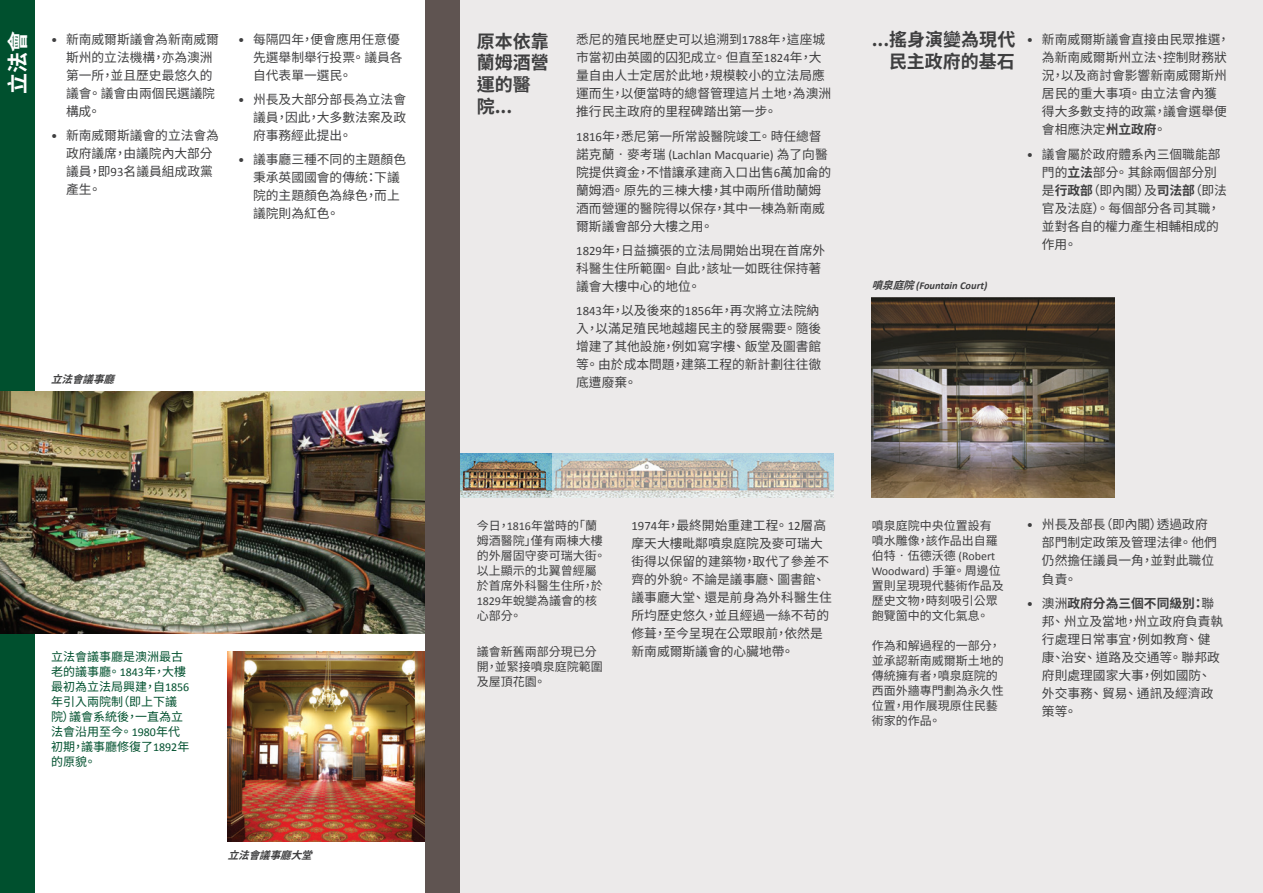
<style>
.page{position:relative;width:1263px;height:893px;background:#fff}
.page>*{position:absolute;margin:0;border:0;box-sizing:border-box;transform-origin:0 0}
.t1{font:700 21px "Noto Sans CJ Ktc";color:#fff}
.t2{font:700 18px/21.6px "Noto Sans CJ Ktc";color:#3e3e3f}
.Bullets_Body{font:12.75px/18px "Noto Sans CJ Ktc";color:#3e3e3f}
.Body{font:12.75px/18px "Noto Sans CJ Ktc";color:#3e3e3f}
.Pullout{font:12px/15px "Noto Sans CJ Ktc";color:#3e3e3f}
.Pullout-2{font:12px/15px "Noto Sans CJ Ktc";color:#00502e}
.t3{font:italic 700 10.5px "Calibri";color:#3e3e3f}
.t4{font:italic 700 10.5px "Noto Sans CJ Ktc";color:#3e3e3f}
.s1{font-family:"Calibri"}
.s2{font-weight:700}
.s3{font-family:"Noto Sans CJ Ktc"}
</style>
<div class="page">
<div style="left:425px;top:0;width:838px;height:893px;background:#eceaea"></div>
<img style="left:228px;top:651px;width:197px;height:191px">
<img style="left:872px;top:297px;width:242px;height:201px">
<div style="left:0;top:0;width:35px;height:893px;background:#00502e"></div>
<img style="left:0;top:392px;width:425px;height:242px">
<div style="left:425px;top:0;width:35px;height:893px;background:#5f5451"></div>
<img style="left:460px;top:453px;width:91px;height:45px">
<svg style="left:551px;top:453px;width:282px;height:45px;background:#c3c4bd"></svg>
<p class="t1" style="left:6px;top:94px;width:64px;rotate:-90deg">立法會</p>
<p class="Bullets_Body" style="left:66px;top:30px;width:154px;text-indent:-15px"><span class="s1">•</span> 新南威爾斯議會為新南威爾斯州的立法機構，亦為澳洲第一所，並且歷史最悠久的議會。 議會由兩個民選議院構成。</p>
<p class="Bullets_Body" style="left:66px;top:126px;width:154px;text-indent:-15px"><span class="s1">•</span> 新南威爾斯議會的立法會為政府議席，由議院內大部分議員，即<span class="s1">93</span>名議員組成政黨產生。</p>
<p class="Bullets_Body" style="left:253px;top:30px;width:151px;text-indent:-15px"><span class="s1">•</span> 每隔四年，便會應用任意優先選舉制舉行投票。 議員各自代表單一選民。</p>
<p class="Bullets_Body" style="left:253px;top:90px;width:154px;text-align:justify;text-indent:-15px"><span class="s1">•</span> 州長及大部分部長為立法會議員，因此，大多數法案及政府事務經此提出。</p>
<p class="Bullets_Body" style="left:253px;top:151px;width:154px;text-indent:-15px"><span class="s1">•</span> 議事廳三種不同的主題顏色秉承英國國會的傳統：下議院的主題顏色為綠色，而上議院則為紅色。</p>
<p class="t4" style="left:51px;top:373px;width:73px">立法會議事廳</p>
<p class="Pullout-2" style="left:51px;top:649px;width:140px">立法會議事廳是澳洲最古老的議事廳。 <span class="s1">1843</span>年，大樓最初為立法局興建，自<span class="s1">1856</span>年引入兩院制（即上下議院）議會系統後，一直為立法會沿用至今。 <span class="s1">1980</span>年代初期，議事廳修復了<span class="s1">1892</span>年的原貌。</p>
<p class="t4" style="left:228px;top:849px;width:94px">立法會議事廳大堂</p>
<p class="t2" style="left:477px;top:31px;width:73px">原本依靠蘭姆酒營運的醫院...</p>
<p class="t2" style="left:872px;top:29px;width:145px;text-align:right">...搖身演變為現代民主政府的基石</p>
<p class="Bullets_Body" style="left:1042px;top:31px;width:190px;text-indent:-15px"><span class="s1">•</span> 新南威爾斯議會直接由民眾推選，為新南威爾斯州立法、控制財務狀況，以及商討會影響新南威爾斯州居民的重大事項。 由立法會內獲得大多數支持的政黨，議會選舉便會相應決定<span class="s2">州立政府</span>。</p>
<p class="Bullets_Body" style="left:1042px;top:145px;width:186px;text-indent:-15px"><span class="s1">•</span> 議會屬於政府體系內三個職能部門的<span class="s2">立法</span>部分。 其餘兩個部分別是<span class="s2">行政部</span>（即內閣）及<span class="s2">司法部</span>（即法官及法庭）。 每個部分各司其職，並對各自的權力產生相輔相成的作用。</p>
<p class="Body" style="left:576px;top:31px;width:256px">悉尼的殖民地歷史可以追溯到<span class="s1">1788</span>年，這座城市當初由英國的囚犯成立。 但直至<span class="s1">1824</span>年，大量自由人士定居於此地，規模較小的立法局應運而生，以便當時的總督管理這片土地，為澳洲推行民主政府的里程碑踏出第一步。</p>
<p class="Body" style="left:576px;top:127px;width:257px"><span class="s1">1816</span>年，悉尼第一所常設醫院竣工。 時任總督諾克蘭‧麥考瑞 <span class="s1">(Lachlan Macquarie)</span> 為了向醫院提供資金，不惜讓承建商入口出售<span class="s1">6</span>萬加侖的蘭姆酒。 原先的三棟大樓，其中兩所借助蘭姆酒而營運的醫院得以保存，其中一棟為新南威爾斯議會部分大樓之用。</p>
<p class="Body" style="left:576px;top:242px;width:250px"><span class="s1">1829</span>年，日益擴張的立法局開始出現在首席外科醫生住所範圍。 自此，該址一如既往保持著議會大樓中心的地位。</p>
<p class="Body" style="left:576px;top:302px;width:247px"><span class="s1">1843</span>年，以及後來的<span class="s1">1856</span>年，再次將立法院納入，以滿足殖民地越趨民主的發展需要。 隨後增建了其他設施，例如寫字樓、 飯堂及圖書館等。 由於成本問題，建築工程的新計劃往往徹底遭廢棄。</p>
<p class="t3" style="left:872px;top:278px;width:117px"><span class="s3">噴泉庭院</span>(Fountain Court)</p>
<p class="Pullout" style="left:477px;top:518px;width:130px">今日，<span class="s1">1816</span>年當時的「蘭姆酒醫院」僅有兩棟大樓的外層固守麥可瑞大街。以上顯示的北翼曾經屬於首席外科醫生住所，於<br><span class="s1">1829</span>年蛻變為議會的核心部分。</p>
<p class="Pullout" style="left:477px;top:644px;width:127px">議會新舊兩部分現已分開，並緊接噴泉庭院範圍及屋頂花園。</p>
<p class="Body" style="left:631px;top:516px;width:202px"><span class="s1">1974</span>年，最終開始重建工程。 <span class="s1">12</span>層高摩天大樓毗鄰噴泉庭院及麥可瑞大街得以保留的建築物，取代了參差不齊的外貌。 不論是議事廳、 圖書館、議事廳大堂、 還是前身為外科醫生住所均歷史悠久，並且經過一絲不苟的修葺，至今呈現在公眾眼前，依然是新南威爾斯議會的心臟地帶。</p>
<p class="Pullout" style="left:872px;top:518px;width:133px">噴泉庭院中央位置設有噴水雕像，該作品出自羅伯特‧伍德沃德 <span class="s1">(Robert<br>Woodward</span>) 手筆。 周邊位置則呈現現代藝術作品及歷史文物，時刻吸引公眾飽覽箇中的文化氣息。</p>
<p class="Pullout" style="left:872px;top:638px;width:133px">作為和解過程的一部分，並承認新南威爾斯土地的傳統擁有者，噴泉庭院的西面外牆專門劃為永久性位置，用作展現原住民藝術家的作品。</p>
<p class="Bullets_Body" style="left:1042px;top:516px;width:176px;text-indent:-15px"><span class="s1">•</span> 州長及部長（即內閣）透過政府部門制定政策及管理法律。 他們仍然擔任議員一角，並對此職位負責。</p>
<p class="Bullets_Body" style="left:1042px;top:594px;width:183px;text-indent:-15px"><span class="s1">•</span> 澳洲<span class="s2">政府分為三個不同級別：</span>聯邦、 州立及當地，州立政府負責執行處理日常事宜，例如教育、 健康、治安、 道路及交通等。 聯邦政府則處理國家大事，例如國防、外交事務、 貿易、 通訊及經濟政策等。</p>
</div>
